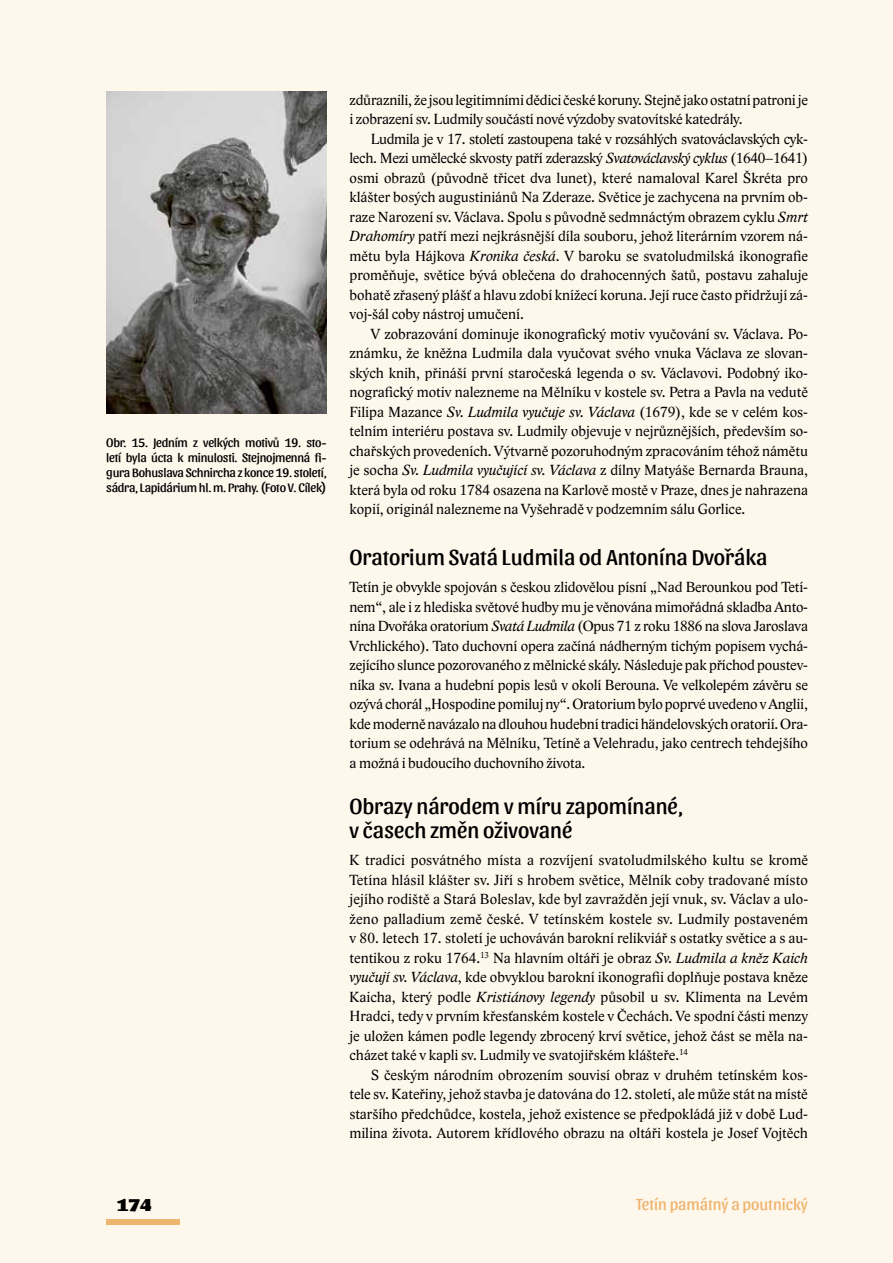
<style>
.page{position:relative;width:893px;height:1263px;background:#fef7ec}
.page>*{position:absolute;margin:0;border:0;box-sizing:border-box;transform-origin:0 0}
.t1{font:22.5px/24px "Sansita";color:#000}
.t2{font:900 18px "Sansita";color:#000}
.t3{font:16.5px "Sansita";color:#eeb56f}
.t4{font:15px/19.5px "Lido STF";color:#000;text-align:justify}
.t5{font:12.75px/15px "Sansita";letter-spacing:-.02em;color:#000;text-align:justify}
.s1{font-style:italic}
</style>
<div class="page">
<div style="left:106px;top:1219px;width:74px;height:5px;background:#eeb56f"></div>
<img style="left:106px;top:92px;width:221px;height:322px">
<p class="t5" style="left:106px;top:435px;width:222px">Obr. 15. Jedním z velkých motivů 19. sto&shy;letí byla úcta k minulosti. Stejnojmenná fi&shy;gura Bohuslava Schnircha z konce 19. století, sádra, Lapidárium hl. m. Prahy. (Foto V. Cílek)</p>
<p class="t4" style="left:349px;top:90px;width:460px">zdůraznili, že jsoulegitimnímidědici české koruny.Stejně jako ostatnípatronije i zobrazení sv. Ludmily součástí nové výzdoby svatovítské katedrály.</p>
<p class="t4" style="left:349px;top:129px;width:460px;text-indent:21px">Ludmila je v 17. století zastoupena také v rozsáhlých svatováclavských cyk&shy;lech. Mezi umělecké skvosty patří zderazský <span class="s1">Svatováclavský cyklus</span> (1640–1641) osmi obrazů (původně třicet dva lunet), které namaloval Karel Škréta pro klášter bosých augustiniánů Na Zderaze. Světice je zachycena na prvním ob&shy;raze Narození sv. Václava. Spolu s původně sedmnáctým obrazem cyklu <span class="s1">Smrt Drahomíry</span> patří mezi nejkrásnější díla souboru, jehož literárním vzorem ná&shy;mětu byla Hájkova <span class="s1">Kronika česká</span>. V baroku se svatoludmilská ikonografie proměňuje, světice bývá oblečena do drahocenných šatů, postavu zahaluje bohatě zřasený plášť a hlavu zdobí knížecí koruna. Její ruce často přidržují zá&shy;voj-šál coby nástroj umučení.</p>
<p class="t4" style="left:349px;top:324px;width:460px;text-indent:21px">V zobrazování dominuje ikonografický motiv vyučování sv. Václava. Po&shy;známku, že kněžna Ludmila dala vyučovat svého vnuka Václava ze slovan&shy;ských knih, přináší první staročeská legenda o sv. Václavovi. Podobný iko&shy;nografický motiv nalezneme na Mělníku v kostele sv. Petra a Pavla na vedutě Filipa Mazance <span class="s1">Sv. Ludmila vyučuje sv. Václava</span> (1679), kde se v celém kos&shy;telním interiéru postava sv. Ludmily objevuje v nejrůznějších, především so&shy;chařských provedeních. Výtvarně pozoruhodným zpracováním téhož námětu je socha <span class="s1">Sv. Ludmila vyučující sv. Václava</span> z dílny Matyáše Bernarda Brauna, která byla od roku 1784 osazena na Karlově mostě v Praze, dnes je nahrazena kopií, originál nalezneme na Vyšehradě v podzemním sálu Gorlice.</p>
<h1 class="t1" style="left:349px;top:546px;width:419px">Oratorium Svatá Ludmila od Antonína Dvořáka</h1>
<p class="t4" style="left:349px;top:577px;width:460px">Tetín je obvykle spojován s českou zlidovělou písní „Nad Berounkou pod Tetí&shy;nem“, ale i z hlediska světové hudby mu je věnována mimořádná skladba Anto&shy;nína Dvořáka oratorium <span class="s1">Svatá Ludmila</span> (Opus 71 z roku 1886 na slova Jaroslava Vrchlického). Tato duchovní opera začíná nádherným tichým popisem vychá&shy;zejícího slunce pozorovaného z mělnické skály. Následuje pak příchod poustev&shy;níka sv. Ivana a hudební popis lesů v okolí Berouna. Ve velkolepém závěru se ozývá chorál „Hospodine pomiluj ny“.Oratoriumbylo poprvé uvedeno v Anglii, kdemoderně navázalo na dlouhou hudebnítradici händelovských oratorií.Ora&shy;torium se odehrává na Mělníku, Tetíně a Velehradu, jako centrech tehdejšího a možná i budoucího duchovního života.</p>
<h1 class="t1" style="left:349px;top:795px;width:335px">Obrazy národem v míru zapomínané, v časech změn oživované</h1>
<p class="t4" style="left:349px;top:850px;width:460px">K tradici posvátného místa a rozvíjení svatoludmilského kultu se kromě Tetína hlásil klášter sv. Jiří s hrobem světice, Mělník coby tradované místo jejího rodiště a Stará Boleslav, kde byl zavražděn její vnuk, sv. Václav a ulo&shy;ženo palladium země české. V tetínském kostele sv. Ludmily postaveném v 80. letech 17. století je uchováván barokní relikviář s ostatky světice a s au&shy;tentikou z roku 1764.<sup>13</sup> Na hlavním oltáři je obraz <span class="s1">Sv. Ludmila a kněz Kaich vyučují sv. Václava</span>, kde obvyklou barokní ikonografii doplňuje postava kněze Kaicha, který podle <span class="s1">Kristiánovy legendy</span> působil u sv. Klimenta na Levém Hradci, tedy v prvním křesťanském kostele v Čechách. Ve spodní části menzy je uložen kámen podle legendy zbrocený krví světice, jehož část se měla na&shy;cházet také v kapli sv. Ludmily ve svatojiřském klášteře.<sup>14</sup></p>
<p class="t4" style="left:349px;top:1065px;width:460px;text-indent:21px">S českým národním obrozením souvisí obraz v druhém tetínském kos&shy;tele sv. Kateřiny, jehož stavba je datována do 12. století, ale může stát na místě staršího předchůdce, kostela, jehož existence se předpokládá již v době Lud&shy;milina života. Autorem křídlového obrazu na oltáři kostela je Josef Vojtěch</p>
<p class="t2" style="left:117px;top:1194px;width:36px">174</p>
<p class="t3" style="left:636px;top:1194px;width:173px">Tetín památný a poutnický</p>
</div>
